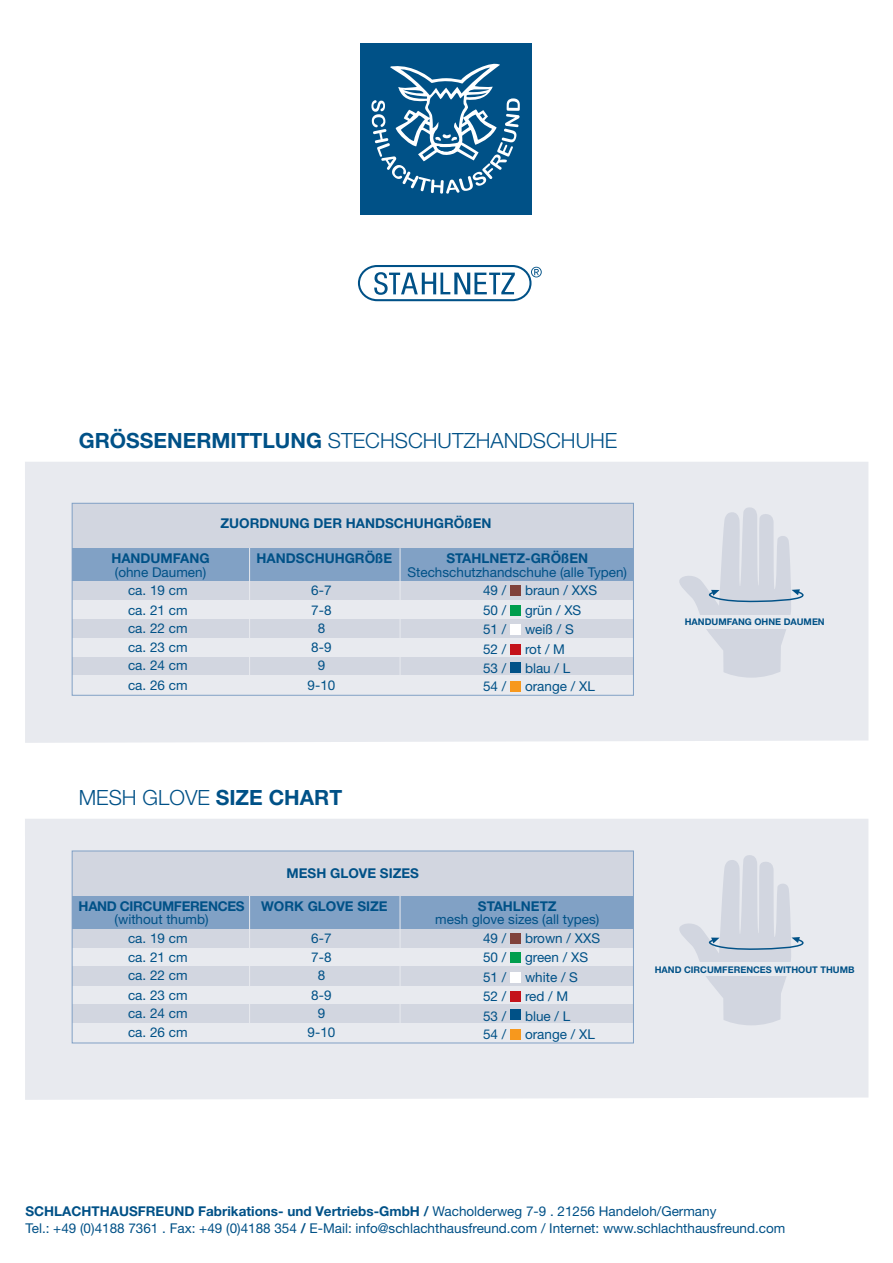
<style>
.page{position:relative;width:893px;height:1263px;background:#fff}
.page>*{position:absolute;margin:0;border:0;box-sizing:border-box;transform-origin:0 0}
.t1{font:300 21px "Helvetica Neue";color:#005187}
.t2{font:13.5px/19.5px "Helvetica Neue";color:#005187}
.t3{font:700 13.5px "Helvetica Neue";color:#005187}
.t4{font:700 13.5px "Helvetica Neue";letter-spacing:-.025em;color:#005187}
.t5{font:700 9.15px "Helvetica Neue";color:#005187}
.s1{font-weight:700}
</style>
<div class="page">
<div style="left:25px;top:819px;width:843px;height:281px;background:#e8eaef"></div>
<div style="left:359px;top:43px;width:172px;height:172px;background:#005187"></div>
<svg style="left:371px;top:63px;width:149px;height:131px"></svg>
<svg style="left:357px;top:265px;width:184px;height:37px"></svg>
<div style="left:25px;top:462px;width:843px;height:281px;background:#e8eaef"></div>
<svg style="left:676px;top:507px;width:127px;height:171px;background:#dadee6"></svg>
<div style="left:673px;top:615px;width:156px;height:13px;background:#e8eaef"></div>
<div style="left:72px;top:547px;width:561px;height:35px;background:#81a1c5"></div>
<div style="left:72px;top:582px;width:561px;height:19px;background:#d2d6e0"></div>
<div style="left:72px;top:600px;width:561px;height:19px;background:#e8eaef"></div>
<div style="left:72px;top:619px;width:561px;height:19px;background:#d2d6e0"></div>
<div style="left:72px;top:638px;width:561px;height:19px;background:#e8eaef"></div>
<div style="left:72px;top:657px;width:561px;height:19px;background:#d2d6e0"></div>
<div style="left:72px;top:675px;width:561px;height:20px;background:#e8eaef"></div>
<hr style="left:249px;top:547px;width:1px;height:148px;background:#e8eaef">
<hr style="left:399px;top:548px;width:1px;height:147px;background:#e8eaef">
<div style="left:72px;top:503px;width:561px;height:45px;background:#d2d6e0"></div>
<div style="left:72px;top:503px;width:561px;height:193px;border:1px solid #81a1c5"></div>
<div style="left:510px;top:585px;width:10px;height:11px;background:#80423b"></div>
<div style="left:510px;top:605px;width:10px;height:10px;background:#009e4d"></div>
<div style="left:510px;top:624px;width:10px;height:11px;background:#fff"></div>
<div style="left:510px;top:644px;width:10px;height:10px;background:#c4121a"></div>
<div style="left:510px;top:662px;width:10px;height:10px;background:#005187"></div>
<div style="left:510px;top:681px;width:10px;height:11px;background:#f7981d"></div>
<svg style="left:676px;top:855px;width:128px;height:170px;background:#dadee6"></svg>
<div style="left:643px;top:963px;width:156px;height:13px;background:#e8eaef"></div>
<div style="left:72px;top:895px;width:561px;height:34px;background:#81a1c5"></div>
<div style="left:72px;top:929px;width:561px;height:19px;background:#d2d6e0"></div>
<div style="left:72px;top:948px;width:561px;height:19px;background:#e8eaef"></div>
<div style="left:72px;top:967px;width:561px;height:19px;background:#d2d6e0"></div>
<div style="left:72px;top:986px;width:561px;height:19px;background:#e8eaef"></div>
<div style="left:72px;top:1005px;width:561px;height:19px;background:#d2d6e0"></div>
<div style="left:72px;top:1023px;width:561px;height:19px;background:#e8eaef"></div>
<hr style="left:249px;top:894px;width:1px;height:149px;background:#e8eaef">
<hr style="left:399px;top:896px;width:1px;height:147px;background:#e8eaef">
<div style="left:72px;top:851px;width:561px;height:44px;background:#d2d6e0"></div>
<div style="left:72px;top:851px;width:561px;height:192px;border:1px solid #81a1c5"></div>
<div style="left:510px;top:933px;width:10px;height:11px;background:#80423b"></div>
<div style="left:510px;top:953px;width:10px;height:10px;background:#009e4d"></div>
<div style="left:510px;top:972px;width:10px;height:11px;background:#fff"></div>
<div style="left:510px;top:992px;width:10px;height:10px;background:#c4121a"></div>
<div style="left:510px;top:1010px;width:10px;height:10px;background:#005187"></div>
<div style="left:510px;top:1029px;width:10px;height:11px;background:#f7981d"></div>
<h1 class="t1" style="left:79px;top:433px;width:540px"><span class="s1">GRÖSSENERMITTLUNG</span> STECHSCHUTZHANDSCHUHE</h1>
<p class="t3" style="left:111px;top:554px;width:100px">HANDUMFANG</p>
<p class="t2" style="left:115px;top:563px;width:93px">(ohne Daumen)</p>
<p class="t2" style="left:128px;top:582px;width:61px">ca. 19 cm</p>
<p class="t2" style="left:128px;top:602px;width:61px;line-height:18px">ca. 21 cm ca. 22 cm</p>
<p class="t2" style="left:128px;top:640px;width:61px;line-height:18px">ca. 23 cm ca. 24 cm</p>
<p class="t2" style="left:128px;top:676px;width:61px">ca. 26 cm</p>
<p class="t3" style="left:220px;top:519px;width:272px">ZUORDNUNG DER HANDSCHUHGRÖßEN</p>
<p class="t3" style="left:257px;top:554px;width:137px">HANDSCHUHGRÖßE</p>
<p class="t3" style="left:446px;top:554px;width:143px">STAHLNETZ-GRÖßEN</p>
<p class="t2" style="left:407px;top:563px;width:221px">Stechschutzhandschuhe (alle Typen)</p>
<p class="t2" style="left:311px;top:582px;width:22px">6-7<br>7-8</p>
<p class="t2" style="left:311px;top:619px;width:22px;text-align:center">8<br>8-9</p>
<p class="t2" style="left:307px;top:657px;width:29px;text-align:center">9<br>9-10</p>
<p class="t2" style="left:483px;top:582px;width:25px">49 /</p>
<p class="t2" style="left:525px;top:582px;width:74px">braun / XXS</p>
<p class="t2" style="left:483px;top:601px;width:25px">50 /</p>
<p class="t2" style="left:525px;top:601px;width:58px">grün / XS</p>
<p class="t2" style="left:483px;top:621px;width:25px">51 /</p>
<p class="t2" style="left:525px;top:621px;width:50px">weiß / S</p>
<p class="t2" style="left:483px;top:640px;width:25px">52 /</p>
<p class="t2" style="left:525px;top:640px;width:42px">rot / M</p>
<p class="t2" style="left:483px;top:660px;width:25px">53 /</p>
<p class="t2" style="left:525px;top:660px;width:47px">blau / L</p>
<p class="t2" style="left:483px;top:678px;width:25px">54 /</p>
<p class="t2" style="left:525px;top:678px;width:71px">orange / XL</p>
<p class="t5" style="left:684px;top:619px;width:141px">HANDUMFANG OHNE DAUMEN</p>
<h1 class="t1" style="left:79px;top:790px;width:265px">MESH GLOVE <span class="s1">SIZE CHART</span></h1>
<p class="t4" style="left:79px;top:901px;width:167px">HAND CIRCUMFERENCES</p>
<p class="t2" style="left:115px;top:911px;width:96px">(without thumb)</p>
<p class="t2" style="left:128px;top:930px;width:61px">ca. 19 cm</p>
<p class="t2" style="left:128px;top:950px;width:61px;line-height:18px">ca. 21 cm ca. 22 cm</p>
<p class="t2" style="left:128px;top:987px;width:61px;line-height:18px">ca. 23 cm ca. 24 cm</p>
<p class="t2" style="left:128px;top:1024px;width:61px">ca. 26 cm</p>
<p class="t3" style="left:286px;top:869px;width:134px">MESH GLOVE SIZES</p>
<p class="t3" style="left:261px;top:901px;width:128px">WORK GLOVE SIZE</p>
<p class="t3" style="left:478px;top:901px;width:80px">STAHLNETZ</p>
<p class="t2" style="left:435px;top:911px;width:165px">mesh glove sizes (all types)</p>
<p class="t2" style="left:311px;top:930px;width:22px">6-7<br>7-8</p>
<p class="t2" style="left:311px;top:967px;width:22px;text-align:center">8<br>8-9</p>
<p class="t2" style="left:307px;top:1005px;width:29px;text-align:center">9<br>9-10</p>
<p class="t2" style="left:483px;top:930px;width:25px">49 /</p>
<p class="t2" style="left:525px;top:930px;width:76px">brown / XXS</p>
<p class="t2" style="left:483px;top:949px;width:25px">50 /</p>
<p class="t2" style="left:525px;top:949px;width:65px">green / XS</p>
<p class="t2" style="left:483px;top:969px;width:25px">51 /</p>
<p class="t2" style="left:525px;top:969px;width:54px">white / S</p>
<p class="t2" style="left:483px;top:988px;width:25px">52 /</p>
<p class="t2" style="left:525px;top:988px;width:45px">red / M</p>
<p class="t2" style="left:483px;top:1008px;width:25px">53 /</p>
<p class="t2" style="left:525px;top:1008px;width:47px">blue / L</p>
<p class="t2" style="left:483px;top:1026px;width:25px">54 /</p>
<p class="t2" style="left:525px;top:1026px;width:71px">orange / XL</p>
<p class="t5" style="left:654px;top:966px;width:201px">HAND CIRCUMFERENCES WITHOUT THUMB</p>
<p class="t2" style="left:25px;top:1205px;width:761px;line-height:16.4px"><span class="s1">SCHLACHTHAUSFREUND Fabrikations- und Vertriebs-GmbH /</span> Wacholderweg 7-9 . 21256 Handeloh/Germany<br>Tel.: +49 (0)4188 7361 . Fax: +49 (0)4188 354 <span class="s1">/</span> E-Mail: info@schlachthausfreund.com / Internet: www.schlachthausfreund.com</p>
</div>
